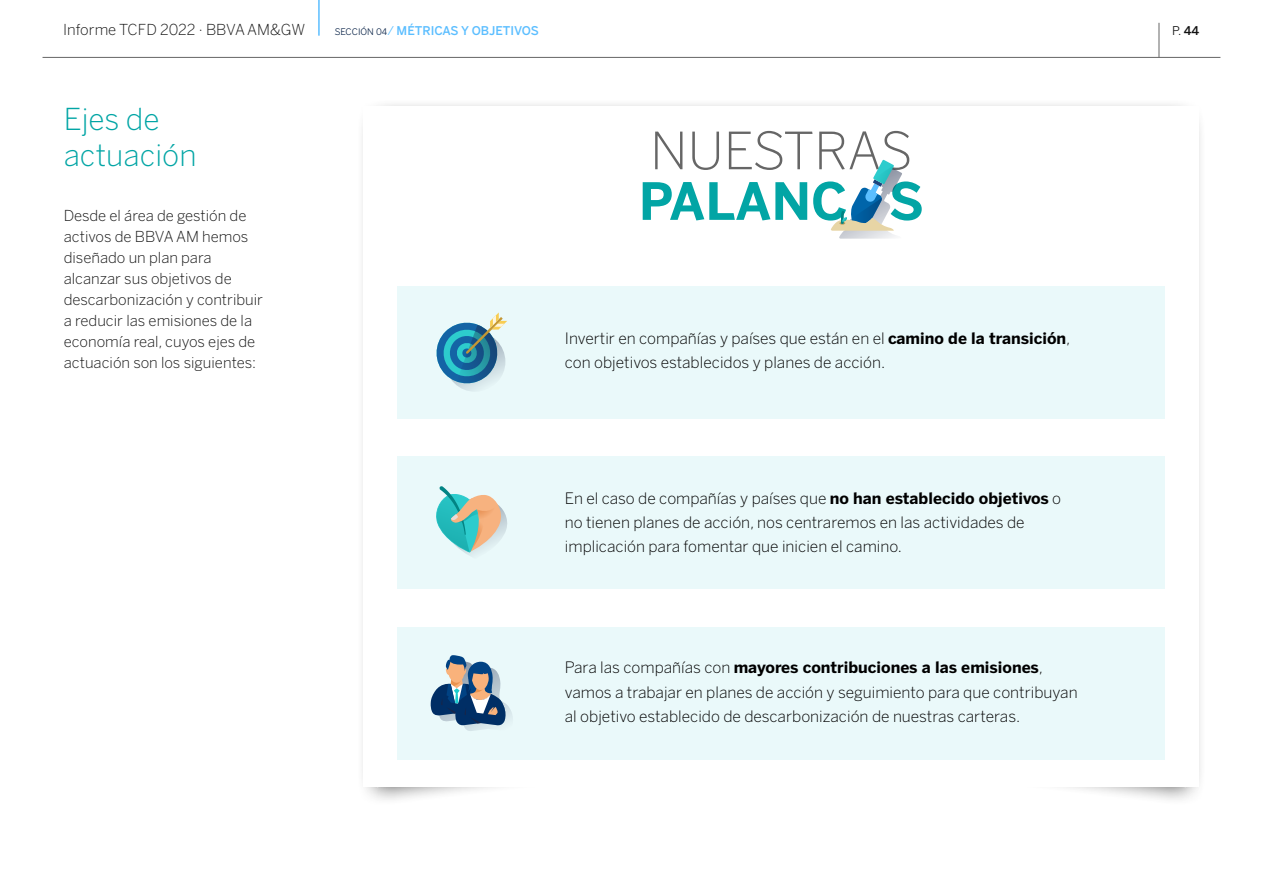
<style>
.page{position:relative;width:1263px;height:893px;background:#fff}
.page>*{position:absolute;margin:0;border:0;box-sizing:border-box;transform-origin:0 0}
.t1{font:300 50.85px "Benton Sans BBVA";letter-spacing:-.01em;color:#666}
.t2{font:700 50.85px "Benton Sans BBVA";color:#02a5a5}
.Título_2_-_Capítulo{font:300 30px/36px "Benton Sans BBVA";color:#02a5a5}
.t3{font:300 15.6px/23.9px "Benton Sans BBVA";color:#000}
.Párrafo{font:300 15px/21px "Benton Sans BBVA";color:#121212}
.t4{font:500 12px "Benton Sans BBVA";color:#5bbeff}
.t5{font:12px "Benton Sans BBVA";color:#121212}
.s1{font-weight:400;font-size:9px;color:#072146}
.s2{font-weight:400}
.s3{font-weight:500}
.s4{font-weight:700}
</style>
<div class="page">
<div style="left:357px;top:99px;width:849px;height:707px;background:#000;opacity:.8"></div>
<div style="left:364px;top:106px;width:835px;height:681px;background:#fff"></div>
<div style="left:397px;top:286px;width:768px;height:132px;background:#eaf9fa"></div>
<svg style="left:436px;top:312px;width:71px;height:79px"></svg>
<div style="left:397px;top:456px;width:768px;height:133px;background:#eaf9fa"></div>
<svg style="left:436px;top:486px;width:71px;height:70px"></svg>
<div style="left:397px;top:627px;width:768px;height:132px;background:#eaf9fa"></div>
<svg style="left:431px;top:655px;width:81px;height:76px"></svg>
<svg style="left:831px;top:160px;width:71px;height:79px"></svg>
<hr style="left:43px;top:57px;width:1177px;height:1px;background:#666">
<hr style="left:1159px;top:23px;width:1px;height:34px;background:#666">
<hr style="left:318px;top:0;width:2px;height:36px;background:#5bbeff">
<p class="Párrafo" style="left:63px;top:19px;width:243px">Informe TCFD 2022 · BBVA AM&amp;GW</p>
<p class="t4" style="left:335px;top:23px;width:206px"><span class="s1">SECCIÓN 04</span><span class="s2">/</span> MÉTRICAS Y OBJETIVOS</p>
<p class="t5" style="left:1172px;top:23px;width:29px">P. <span class="s3">44</span></p>
<p class="Título_2_-_Capítulo" style="left:64px;top:101px;width:134px">Ejes de actuación</p>
<p class="Párrafo" style="left:64px;top:205px;width:201px">Desde el área de gestión de activos de BBVA AM hemos diseñado un plan para alcanzar sus objetivos de descarbonización y contribuir a reducir las emisiones de la economía real, cuyos ejes de actuación son los siguientes:</p>
<p class="t1" style="left:650px;top:121px;width:264px">NUESTRAS</p>
<p class="t2" style="left:639px;top:169px;width:287px">PALANC S</p>
<p class="t3" style="left:565px;top:326px;width:507px">Invertir en compañías y países que están en el <span class="s4">camino de la transición</span>, con objetivos establecidos y planes de acción.</p>
<p class="t3" style="left:565px;top:487px;width:498px">En el caso de compañías y países que <span class="s4">no han establecido objetivos</span> o no tienen planes de acción, nos centraremos en las actividades de implicación para fomentar que inicien el camino.</p>
<p class="t3" style="left:565px;top:655px;width:514px;line-height:24.8px">Para las compañías con <span class="s4">mayores contribuciones a las emisiones</span>, vamos a trabajar en planes de acción y seguimiento para que contribuyan al objetivo establecido de descarbonización de nuestras carteras.</p>
</div>
